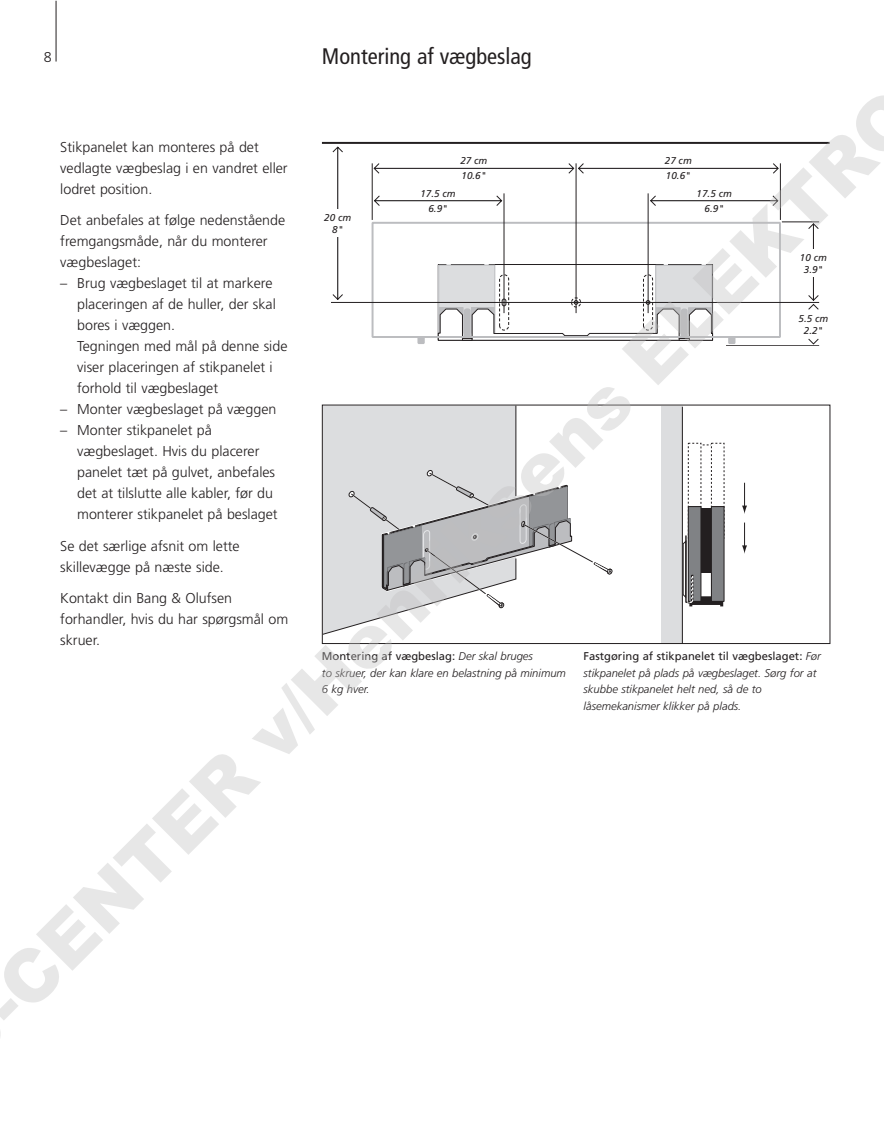
<style>
.page{position:relative;width:884px;height:1134px;background:#fff}
.page>*{position:absolute;margin:0;border:0;box-sizing:border-box;transform-origin:0 0}
.t1{font:900 72px "Arial";color:rgb(191 191 191/.37)}
.t2{font:condensed 22.5px "Frutiger";color:#231f20}
.t3{font:300 14.25px/21px "Frutiger";color:#231f20}
.t4{font:italic 300 11.25px/16.5px "Frutiger";color:#231f20}
.t5{font:italic 9.9px/14.9px "Frutiger";color:#231f20;text-align:center}
.s1{font-weight:400;font-style:normal}
</style>
<div class="page">
<hr style="left:56px;top:1px;width:1px;height:61px;background:#231f20">
<svg style="left:370px;top:221px;width:208px;height:123px"></svg>
<hr style="left:726px;top:345px;width:93px;height:1px;background:#231f20">
<hr style="left:575px;top:163px;width:1px;height:150px;background:#231f20">
<hr style="left:503px;top:193px;width:1px;height:120px;background:#231f20">
<hr style="left:372px;top:163px;width:1px;height:57px;background:#231f20">
<hr style="left:331px;top:302px;width:488px;height:1px;background:#231f20">
<svg style="left:332px;top:146px;width:11px;height:154px"></svg>
<svg style="left:578px;top:163px;width:241px;height:182px"></svg>
<hr style="left:322px;top:142px;width:507px;height:2px;background:#231f20">
<svg style="left:807px;top:223px;width:12px;height:78px"></svg>
<svg style="left:374px;top:195px;width:128px;height:11px"></svg>
<svg style="left:373px;top:163px;width:201px;height:11px"></svg>
<div style="left:797px;top:250px;width:32px;height:27px;background:#fff"></div>
<div style="left:322px;top:209px;width:31px;height:28px;background:#fff"></div>
<svg style="left:324px;top:407px;width:192px;height:228px"></svg>
<svg style="left:349px;top:470px;width:263px;height:138px"></svg>
<div style="left:698px;top:508px;width:15px;height:65px;background:#231f20"></div>
<div style="left:688px;top:507px;width:13px;height:94px;background:#808285"></div>
<div style="left:688px;top:506px;width:13px;height:96px;border:1px solid #231f20"></div>
<div style="left:711px;top:507px;width:13px;height:94px;background:#808285"></div>
<div style="left:711px;top:506px;width:13px;height:96px;border:1px solid #231f20"></div>
<div style="left:661px;top:407px;width:21px;height:237px;background:#dcdddf"></div>
<hr style="left:682px;top:407px;width:1px;height:237px;background:#231f20">
<svg style="left:683px;top:532px;width:40px;height:74px"></svg>
<svg style="left:742px;top:483px;width:5px;height:31px"></svg>
<svg style="left:742px;top:523px;width:5px;height:31px"></svg>
<div style="left:322px;top:405px;width:508px;height:239px;border:1px solid #231f20"></div>
<p class="t3" style="left:44px;top:47px;width:9px">8</p>
<h2 class="t2" style="left:322px;top:48px;width:211px">Montering af vægbeslag</h2>
<h1 class="t1" style="left:-43px;top:976px;width:1289px;rotate:-45deg">-CENTER v/Henriksens ELEKTRO</h1>
<p class="t3" style="left:60px;top:137px;width:229px">Stikpanelet kan monteres på det vedlagte vægbeslag i en vandret eller lodret position.</p>
<p class="t3" style="left:60px;top:211px;width:226px">Det anbefales at følge nedenstående fremgangsmåde, når du monterer vægbeslaget:</p>
<p class="t3" style="left:77px;top:274px;width:212px;text-indent:-17px">– Brug vægbeslaget til at markere placeringen af de huller, der skal bores i væggen.<br>Tegningen med mål på denne side viser placeringen af stikpanelet i forhold til vægbeslaget</p>
<p class="t3" style="left:60px;top:400px;width:217px">– Monter vægbeslaget på væggen</p>
<p class="t3" style="left:77px;top:421px;width:202px;text-indent:-17px">– Monter stikpanelet på vægbeslaget. Hvis du placerer panelet tæt på gulvet, anbefales det at tilslutte alle kabler, før du monterer stikpanelet på beslaget</p>
<p class="t3" style="left:60px;top:536px;width:181px">Se det særlige afsnit om lette skillevægge på næste side.</p>
<p class="t3" style="left:60px;top:589px;width:229px">Kontakt din Bang &amp; Olufsen forhandler, hvis du har spørgsmål om skruer.</p>
<p class="t5" style="left:460px;top:154px;width:28px;text-align:left">27 cm<br>10.6"</p>
<p class="t5" style="left:664px;top:154px;width:28px;text-align:left">27 cm<br>10.6"</p>
<p class="t5" style="left:420px;top:187px;width:37px">17.5 cm<br>6.9"</p>
<p class="t5" style="left:696px;top:187px;width:37px">17.5 cm<br>6.9"</p>
<p class="t5" style="left:324px;top:212px;width:28px;line-height:11.9px">20 cm<br>8"</p>
<p class="t5" style="left:800px;top:252px;width:28px;line-height:11.9px">10 cm<br>3.9"</p>
<p class="t5" style="left:798px;top:313px;width:31px;line-height:11.9px">5.5 cm<br>2.2"</p>
<p class="t4" style="left:322px;top:649px;width:245px"><span class="s1">Montering af vægbeslag:</span> Der skal bruges<br>to skruer, der kan klare en belastning på minimum<br>6 kg hver.</p>
<p class="t4" style="left:583px;top:649px;width:239px"><span class="s1">Fastgøring af stikpanelet til vægbeslaget:</span> Før stikpanelet på plads på vægbeslaget. Sørg for at skubbe stikpanelet helt ned, så de to låsemekanismer klikker på plads.</p>
</div>
